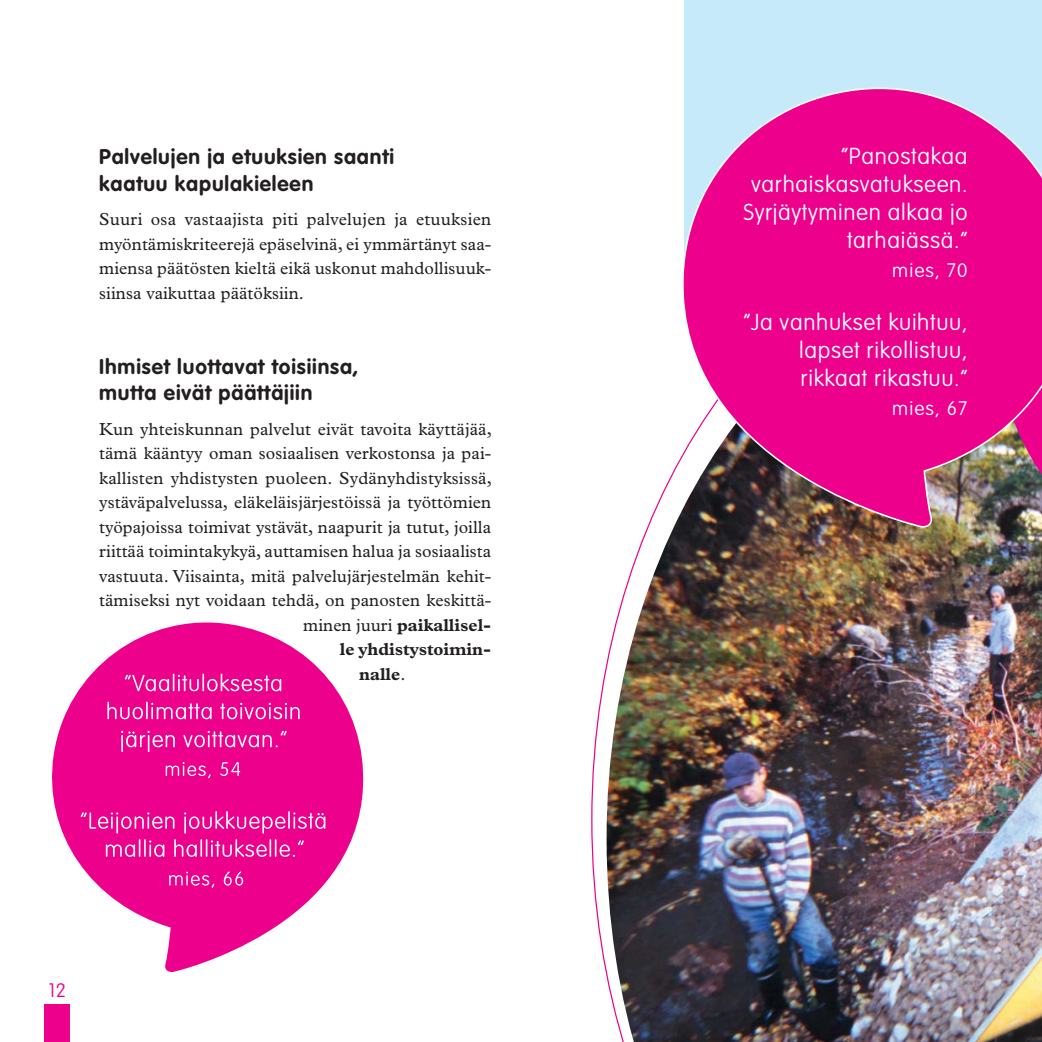
<style>
.page{position:relative;width:1042px;height:1042px;background:#fff}
.page>*{position:absolute;margin:0;border:0;box-sizing:border-box;transform-origin:0 0}
.t1{font:100 22.75px/28px "VAG Rounded Std";letter-spacing:.03em;color:#fff;text-align:right}
.t2{font:700 21px/26.2px "VAG Rounded Std";letter-spacing:.04em;color:#231f20}
.t3{font:100 19.25px "VAG Rounded Std";letter-spacing:.06em;color:#fff}
.t4{font:100 19.25px "VAG Rounded Std";color:#ec008c}
.t5{font:17.5px/24.5px "Plantin Std";letter-spacing:.005em;color:#231f20;text-align:justify}
.t6{font:700 17.5px "Plantin Std";color:#231f20}
.s1{font-weight:400}
</style>
<div class="page">
<div style="left:45px;top:1004px;width:25px;height:38px;background:#ec008c"></div>
<div style="left:684px;top:0;width:358px;height:74px;background:#c7eafb"></div>
<img style="left:606px;top:462px;width:436px;height:580px">
<img style="left:981px;top:57px;width:61px;height:603px">
<svg style="left:678px;top:74px;width:364px;height:455px;background:#d82f95"></svg>
<svg style="left:52px;top:622px;width:312px;height:351px;fill:#ec008c"></svg>
<svg style="left:169px;top:871px;width:74px;height:17px"></svg>
<svg style="left:106px;top:839px;width:198px;height:18px;background:#f03aa6"></svg>
<svg style="left:81px;top:811px;width:244px;height:22px;background:#ef30a1"></svg>
<svg style="left:166px;top:762px;width:74px;height:16px"></svg>
<svg style="left:121px;top:731px;width:166px;height:21px;background:#ef2ea0"></svg>
<svg style="left:107px;top:701px;width:193px;height:18px;background:#f038a5"></svg>
<svg style="left:125px;top:673px;width:156px;height:18px;background:#f03ba6"></svg>
<p class="t2" style="left:99px;top:145px;width:296px">Palvelujen ja etuuksien saanti kaatuu kapulakieleen</p>
<p class="t5" style="left:99px;top:209px;width:393px">Suuri osa vastaajista piti palvelujen ja etuuksien myöntämiskriteerejä epäselvinä, ei ymmärtänyt saa&shy;miensa päätösten kieltä eikä uskonut mahdollisuuk&shy;siinsa vaikuttaa päätöksiin.</p>
<p class="t2" style="left:99px;top:354px;width:261px">Ihmiset luottavat toisiinsa, mutta eivät päättäjiin</p>
<p class="t5" style="left:99px;top:418px;width:394px">Kun yhteiskunnan palvelut eivät tavoita käyttäjää,</p>
<p class="t5" style="left:99px;top:443px;width:393px">tämä kääntyy oman sosiaalisen verkostonsa ja pai-</p>
<p class="t5" style="left:99px;top:467px;width:394px">kallisten yhdistysten puoleen. Sydänyhdistyksissä,</p>
<p class="t5" style="left:99px;top:492px;width:393px">ystäväpalvelussa, eläkeläisjärjestöissä ja työttömien</p>
<p class="t5" style="left:99px;top:516px;width:393px">työpajoissa toimivat ystävät, naapurit ja tutut, joilla</p>
<p class="t5" style="left:99px;top:541px;width:393px">riittää toimintakykyä, auttamisen halua ja so siaalista</p>
<p class="t5" style="left:99px;top:565px;width:393px">vastuuta. Viisainta, mitä palvelujärjestelmän kehit-</p>
<p class="t5" style="left:99px;top:590px;width:393px">tämiseksi nyt voidaan tehdä, on panosten keskittä-</p>
<p class="t6" style="left:303px;top:618px;width:190px"><span class="s1">minen juuri</span> paikallisel-</p>
<p class="t6" style="left:340px;top:643px;width:153px">le yhdistystoimin-</p>
<p class="t6" style="left:359px;top:667px;width:48px">nalle<span class="s1">.</span></p>
<p class="t4" style="left:49px;top:981px;width:19px">12</p>
<h1 class="t1" style="left:743px;top:144px;width:226px">”Panostakaa varhaiskasvatukseen.<br>Syrjäytyminen alkaa jo tarhaiässä.”</h1>
<p class="t3" style="left:892px;top:261px;width:77px">mies, 70</p>
<h1 class="t1" style="left:799px;top:309px;width:170px;text-align:justify;text-indent:-55px">”Ja vanhukset kuihtuu, lapset rikollistuu, rikkaat rikastuu.”</h1>
<p class="t3" style="left:892px;top:399px;width:77px">mies, 67</p>
</div>
